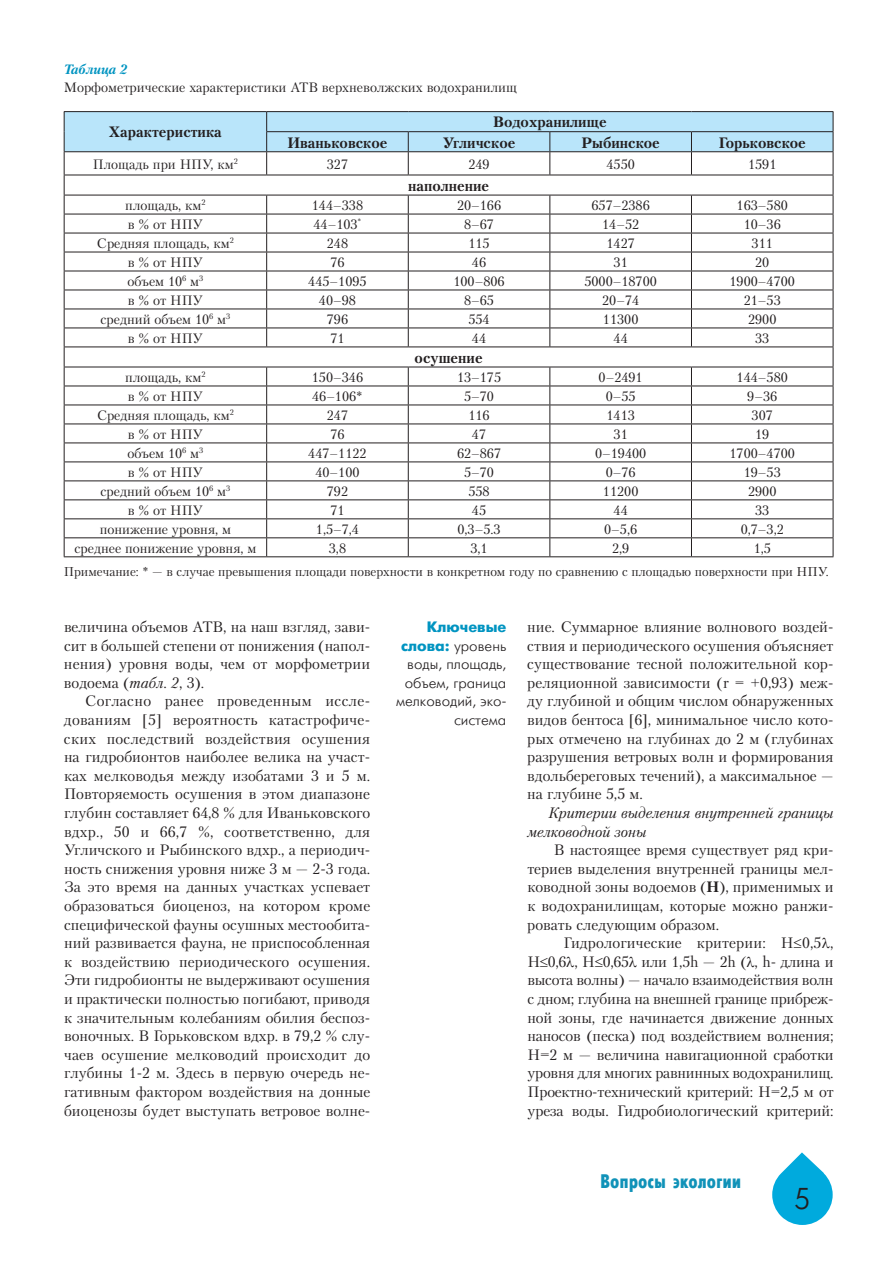
<style>
.page{position:relative;width:893px;height:1263px;background:#fff}
.page>*{position:absolute;margin:0;border:0;box-sizing:border-box;transform-origin:0 0}
.t1{font:30px "Futuris Cyrillic";color:#231f20}
.t2{font:19.5px "Futuris X Cond C";color:#1092b8}
.t3{font:15px/18.6px "Petersburg C";color:#231f20;text-align:justify}
.t4{font:700 15px "Petersburg C";color:#231f20}
.t5{font:15px/18.6px "Futuris C";color:#231f20;text-align:right}
.t6{font:italic 15px/18.6px "Petersburg C";color:#231f20}
.t7{font:13.5px "Petersburg C";color:#231f20}
.t8{font:italic 700 13.5px "Petersburg C";color:#0094c1}
.t9{font:12.75px "Petersburg C";color:#231f20}
.s1{font-style:italic}
.s2{font-weight:700;color:#0094c1}
.s3{font-weight:700}
</style>
<div class="page">
<svg style="left:772px;top:1152px;width:61px;height:73px"></svg>
<hr style="left:64px;top:111px;width:203px;height:1px;background:#231f20">
<hr style="left:267px;top:111px;width:141px;height:1px;background:#231f20">
<hr style="left:408px;top:111px;width:142px;height:1px;background:#231f20">
<hr style="left:550px;top:111px;width:141px;height:1px;background:#231f20">
<hr style="left:691px;top:111px;width:142px;height:1px;background:#231f20">
<svg style="left:64px;top:112px;width:770px;height:444px"></svg>
<hr style="left:64px;top:556px;width:203px;height:1px;background:#231f20">
<hr style="left:267px;top:556px;width:141px;height:1px;background:#231f20">
<hr style="left:408px;top:556px;width:142px;height:1px;background:#231f20">
<hr style="left:550px;top:556px;width:141px;height:1px;background:#231f20">
<hr style="left:691px;top:556px;width:142px;height:1px;background:#231f20">
<p class="t8" style="left:64px;top:61px;width:65px">Таблица 2</p>
<p class="t7" style="left:64px;top:80px;width:455px">Морфометрические характеристики АТВ верхневолжских водохранилищ</p>
<p class="t4" style="left:109px;top:123px;width:115px">Характеристика</p>
<p class="t4" style="left:493px;top:113px;width:115px">Водохранилище</p>
<p class="t4" style="left:288px;top:133px;width:101px">Иваньковское</p>
<p class="t4" style="left:443px;top:133px;width:74px">Угличское</p>
<p class="t4" style="left:581px;top:133px;width:80px">Рыбинское</p>
<p class="t4" style="left:719px;top:133px;width:89px">Горьковское</p>
<p class="t7" style="left:93px;top:156px;width:146px">Площадь при НПУ, км<sup>2</sup></p>
<p class="t7" style="left:327px;top:156px;width:23px">327</p>
<p class="t7" style="left:468px;top:156px;width:23px">249</p>
<p class="t7" style="left:606px;top:156px;width:30px">4550</p>
<p class="t7" style="left:748px;top:156px;width:30px">1591</p>
<p class="t4" style="left:408px;top:176px;width:83px">наполнение</p>
<p class="t7" style="left:125px;top:197px;width:82px">площадь, км<sup>2</sup></p>
<p class="t7" style="left:312px;top:197px;width:53px">144–338</p>
<p class="t7" style="left:457px;top:197px;width:46px">20–166</p>
<p class="t7" style="left:591px;top:197px;width:60px">657–2386</p>
<p class="t7" style="left:737px;top:197px;width:53px">163–580</p>
<p class="t7" style="left:128px;top:216px;width:77px">в % от НПУ</p>
<p class="t7" style="left:313px;top:216px;width:49px">44–103<sup>*</sup></p>
<p class="t7" style="left:464px;top:216px;width:31px">8–67</p>
<p class="t7" style="left:602px;top:216px;width:39px">14–52</p>
<p class="t7" style="left:744px;top:216px;width:39px">10–36</p>
<p class="t7" style="left:97px;top:235px;width:138px">Средняя площадь, км<sup>2</sup></p>
<p class="t7" style="left:327px;top:235px;width:23px">248</p>
<p class="t7" style="left:468px;top:235px;width:23px">115</p>
<p class="t7" style="left:606px;top:235px;width:30px">1427</p>
<p class="t7" style="left:752px;top:235px;width:23px">311</p>
<p class="t7" style="left:128px;top:254px;width:77px">в % от НПУ</p>
<p class="t7" style="left:330px;top:254px;width:16px">76</p>
<p class="t7" style="left:472px;top:254px;width:16px">46</p>
<p class="t7" style="left:614px;top:254px;width:16px">31</p>
<p class="t7" style="left:755px;top:254px;width:16px">20</p>
<p class="t7" style="left:127px;top:273px;width:77px">объем 10<sup>6</sup> м<sup>3</sup></p>
<p class="t7" style="left:308px;top:273px;width:60px">445–1095</p>
<p class="t7" style="left:453px;top:273px;width:53px">100–806</p>
<p class="t7" style="left:584px;top:273px;width:74px">5000–18700</p>
<p class="t7" style="left:729px;top:273px;width:67px">1900–4700</p>
<p class="t7" style="left:128px;top:292px;width:77px">в % от НПУ</p>
<p class="t7" style="left:319px;top:292px;width:39px">40–98</p>
<p class="t7" style="left:464px;top:292px;width:31px">8–65</p>
<p class="t7" style="left:602px;top:292px;width:39px">20–74</p>
<p class="t7" style="left:744px;top:292px;width:39px">21–53</p>
<p class="t7" style="left:100px;top:311px;width:132px">средний объем 10<sup>6</sup> м<sup>3</sup></p>
<p class="t7" style="left:327px;top:311px;width:23px">796</p>
<p class="t7" style="left:468px;top:311px;width:23px">554</p>
<p class="t7" style="left:603px;top:311px;width:37px">11300</p>
<p class="t7" style="left:748px;top:311px;width:30px">2900</p>
<p class="t7" style="left:128px;top:330px;width:77px">в % от НПУ</p>
<p class="t7" style="left:330px;top:330px;width:16px">71</p>
<p class="t7" style="left:472px;top:330px;width:16px">44</p>
<p class="t7" style="left:614px;top:330px;width:16px">44</p>
<p class="t7" style="left:755px;top:330px;width:16px">33</p>
<p class="t4" style="left:415px;top:348px;width:70px">осушение</p>
<p class="t7" style="left:125px;top:369px;width:82px">площадь, км<sup>2</sup></p>
<p class="t7" style="left:312px;top:369px;width:53px">150–346</p>
<p class="t7" style="left:457px;top:369px;width:46px">13–175</p>
<p class="t7" style="left:599px;top:369px;width:46px">0–2491</p>
<p class="t7" style="left:737px;top:369px;width:53px">144–580</p>
<p class="t7" style="left:128px;top:388px;width:77px">в % от НПУ</p>
<p class="t7" style="left:312px;top:388px;width:52px">46–106*</p>
<p class="t7" style="left:464px;top:388px;width:31px">5–70</p>
<p class="t7" style="left:606px;top:388px;width:31px">0–55</p>
<p class="t7" style="left:747px;top:388px;width:31px">9–36</p>
<p class="t7" style="left:97px;top:407px;width:138px">Средняя площадь, км<sup>2</sup></p>
<p class="t7" style="left:327px;top:407px;width:23px">247</p>
<p class="t7" style="left:468px;top:407px;width:23px">116</p>
<p class="t7" style="left:606px;top:407px;width:30px">1413</p>
<p class="t7" style="left:752px;top:407px;width:23px">307</p>
<p class="t7" style="left:128px;top:426px;width:77px">в % от НПУ</p>
<p class="t7" style="left:330px;top:426px;width:16px">76</p>
<p class="t7" style="left:472px;top:426px;width:16px">47</p>
<p class="t7" style="left:614px;top:426px;width:16px">31</p>
<p class="t7" style="left:755px;top:426px;width:16px">19</p>
<p class="t7" style="left:127px;top:445px;width:77px">объем 10<sup>6</sup> м<sup>3</sup></p>
<p class="t7" style="left:308px;top:445px;width:60px">447–1122</p>
<p class="t7" style="left:457px;top:445px;width:46px">62–867</p>
<p class="t7" style="left:595px;top:445px;width:53px">0–19400</p>
<p class="t7" style="left:729px;top:445px;width:67px">1700–4700</p>
<p class="t7" style="left:128px;top:464px;width:77px">в % от НПУ</p>
<p class="t7" style="left:315px;top:464px;width:46px">40–100</p>
<p class="t7" style="left:464px;top:464px;width:31px">5–70</p>
<p class="t7" style="left:606px;top:464px;width:31px">0–76</p>
<p class="t7" style="left:744px;top:464px;width:39px">19–53</p>
<p class="t7" style="left:100px;top:483px;width:132px">средний объем 10<sup>6</sup> м<sup>3</sup></p>
<p class="t7" style="left:327px;top:483px;width:23px">792</p>
<p class="t7" style="left:468px;top:483px;width:23px">558</p>
<p class="t7" style="left:603px;top:483px;width:37px">11200</p>
<p class="t7" style="left:748px;top:483px;width:30px">2900</p>
<p class="t7" style="left:128px;top:502px;width:77px">в % от НПУ</p>
<p class="t7" style="left:330px;top:502px;width:16px">71</p>
<p class="t7" style="left:472px;top:502px;width:16px">45</p>
<p class="t7" style="left:614px;top:502px;width:16px">44</p>
<p class="t7" style="left:755px;top:502px;width:16px">33</p>
<p class="t7" style="left:100px;top:521px;width:133px">понижение уровня, м</p>
<p class="t7" style="left:316px;top:521px;width:45px">1,5–7,4</p>
<p class="t7" style="left:457px;top:521px;width:45px">0,3–5.3</p>
<p class="t7" style="left:604px;top:521px;width:34px">0–5,6</p>
<p class="t7" style="left:741px;top:521px;width:45px">0,7–3,2</p>
<p class="t7" style="left:74px;top:540px;width:184px">среднее понижение уровня, м</p>
<p class="t7" style="left:329px;top:540px;width:19px">3,8</p>
<p class="t7" style="left:470px;top:540px;width:19px">3,1</p>
<p class="t7" style="left:612px;top:540px;width:19px">2,9</p>
<p class="t7" style="left:754px;top:540px;width:19px">1,5</p>
<p class="t9" style="left:64px;top:564px;width:766px">Примечание: * — в случае превышения площади поверхности в конкретном году по сравнению с площадью поверхности при НПУ.</p>
<p class="t3" style="left:64px;top:617px;width:308px">величина объемов АТВ, на наш взгляд, зави&shy;сит в большей степени от понижения (напол&shy;нения) уровня воды, чем от морфометрии водоема (<span class="s1">табл. 2</span>, 3).</p>
<p class="t3" style="left:64px;top:692px;width:308px;text-indent:21px">Согласно ранее проведенным иссле&shy;дованиям [5] вероятность катастрофиче&shy;ских последствий воздействия осушения на гидробионтов наиболее велика на участ&shy;ках мелководья между изобатами 3 и 5 м.<br>Повторяемость осушения в этом диапазоне глубин составляет 64,8 % для Иваньковского вдхр., 50 и 66,7 %, соответственно, для Угличского и Рыбинского вдхр., а периодич&shy;ность снижения уровня ниже 3 м — 2-3 года.<br>За это время на данных участках успевает образоваться биоценоз, на котором кроме специфической фауны осушных местообита&shy;ний развивается фауна, не приспособленная к воздействию периодического осушения.<br>Эти гидробионты не выдерживают осушения и практически полностью погибают, приводя к значительным колебаниям обилия беспоз&shy;воночных. В Горьковском вдхр. в 79,2 % слу&shy;чаев осушение мелководий происходит до глубины 1-2 м. Здесь в первую очередь не&shy;гативным фактором воздействия на донные биоценозы будет выступать ветровое волне-</p>
<p class="t5" style="left:396px;top:618px;width:112px"><span class="s2">Ключевые слова:</span> уровень воды, площадь, объем, граница мелководий, эко&shy;система</p>
<p class="t3" style="left:527px;top:617px;width:308px">ние. Суммарное влияние волнового воздей&shy;ствия и периодического осушения объясняет существование тесной положительной кор&shy;реляционной зависимости (r = +0,93) меж&shy;ду глубиной и общим числом обнаруженных видов бентоса [6], минимальное число кото&shy;рых отмечено на глубинах до 2 м (глубинах разрушения ветровых волн и формирования вдольбереговых течений), а максимальное — на глубине 5,5 м.</p>
<p class="t6" style="left:527px;top:803px;width:308px;text-indent:21px">Критерии выделения внутренней границы мелководной зоны</p>
<p class="t3" style="left:527px;top:840px;width:308px;text-indent:26px">В настоящее время существует ряд кри&shy;териев выделения внутренней границы мел&shy;ководной зоны водоемов (<span class="s3">H</span>), применимых и к водохранилищам, которые можно ранжи&shy;ровать следующим образом.</p>
<p class="t3" style="left:527px;top:933px;width:308px;text-indent:36px">Гидрологические критерии: H≤0,5 , H≤0,6 , H≤0,65 или 1,5h — 2h ( , h- длина и высота волны) — начало взаимодействия волн с дном; глубина на внешней границе прибреж&shy;ной зоны, где начинается движение донных наносов (песка) под воздействием волнения; H=2 м — величина навигационной сработки уровня для многих равнинных водохранилищ.<br>Проектно-технический критерий: H=2,5 м от уреза воды. Гидробиологический критерий:</p>
<h2 class="t2" style="left:600px;top:1170px;width:143px">Вопросы экологии</h2>
<h1 class="t1" style="left:794px;top:1183px;width:18px">5</h1>
</div>
